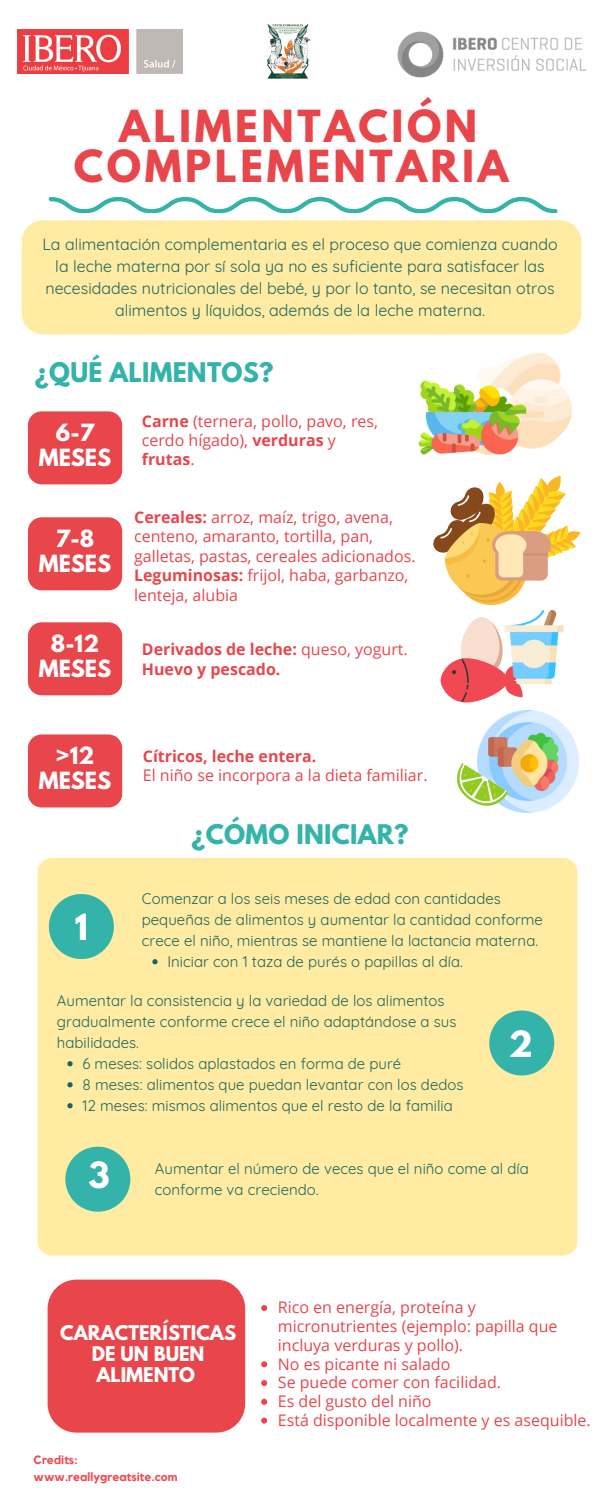
<style>
.page{position:relative;width:600px;height:1500px;background:#fff}
.page>*{position:absolute;margin:0;border:0;box-sizing:border-box;transform-origin:0 0}
.t1{font:700 39.2px/39.6px "League Spartan";letter-spacing:.09em;color:#e8464b;text-align:center}
.t2{font:700 32px "League Spartan";color:#fff}
.t3{font:700 24px "League Spartan";letter-spacing:.01em;color:#33b3a9}
.t4{font:700 21px/24.8px "League Spartan";color:#fff;text-align:center}
.t5{font:700 18px/21px "League Spartan";color:#fff;text-align:center}
.t6{font:16px/18.8px "Open Sans";color:#e8464b}
.t7{font:16px/21.8px "Quicksand";letter-spacing:.005em;color:#1d645f;text-align:center}
.t8{font:700 16px "Open Sans";color:#e8464b}
.t9{font:15px/21px "Quicksand";letter-spacing:.005em;color:#1d645f}
.t10{font:700 12px "Kollektif";letter-spacing:.005em;color:#f14953}
.s1{font-weight:700}
.s2{font-weight:400}
</style>
<div class="page">
<svg style="left:49px;top:197px;width:509px;height:16px"></svg>
<div style="left:22px;top:220px;width:559px;height:114px;background:#ffeca2;border-radius:21px"></div>
<div style="left:28px;top:411px;width:94px;height:73px;background:#e8464b;border-radius:14px"></div>
<div style="left:28px;top:517px;width:94px;height:73px;background:#e8464b;border-radius:14px"></div>
<div style="left:28px;top:622px;width:94px;height:73px;background:#e8464b;border-radius:14px"></div>
<div style="left:28px;top:734px;width:94px;height:73px;background:#e8464b;border-radius:14px"></div>
<img style="left:458px;top:587px;width:65px;height:18px">
<img style="left:477px;top:352px;width:96px;height:97px">
<img style="left:418px;top:380px;width:113px;height:75px">
<svg style="left:433px;top:475px;width:148px;height:112px"></svg>
<img style="left:477px;top:711px;width:102px;height:101px">
<svg style="left:457px;top:761px;width:54px;height:51px"></svg>
<div style="left:38px;top:858px;width:540px;height:398px;background:#ffeca2;border-radius:14px"></div>
<svg style="left:49px;top:894px;width:65px;height:65px"></svg>
<svg style="left:489px;top:1011px;width:65px;height:65px"></svg>
<svg style="left:65px;top:1147px;width:65px;height:65px"></svg>
<div style="left:48px;top:1280px;width:197px;height:153px;background:#e8464b;border-radius:29px"></div>
<svg style="left:152px;top:959px;width:6px;height:5px"></svg>
<svg style="left:441px;top:617px;width:82px;height:86px"></svg>
<img style="left:497px;top:610px;width:67px;height:74px">
<svg style="left:67px;top:1061px;width:6px;height:5px"></svg>
<svg style="left:67px;top:1082px;width:6px;height:5px"></svg>
<svg style="left:67px;top:1103px;width:6px;height:5px"></svg>
<svg style="left:261px;top:1305px;width:6px;height:6px"></svg>
<svg style="left:261px;top:1361px;width:6px;height:6px"></svg>
<svg style="left:261px;top:1380px;width:6px;height:6px"></svg>
<svg style="left:261px;top:1399px;width:6px;height:6px"></svg>
<svg style="left:261px;top:1418px;width:6px;height:6px"></svg>
<img style="left:267px;top:24px;width:43px;height:55px">
<img style="left:18px;top:29px;width:165px;height:44px">
<img style="left:397px;top:31px;width:190px;height:47px">
<p class="t1" style="left:74px;top:112px;width:436px">ALIMENTACIÓN<br>COMPLEMENTARIA</p>
<p class="t7" style="left:42px;top:233px;width:517px">La alimentación complementaria es el proceso que comienza cuando la leche materna por sí sola ya no es suficiente para satisfacer las necesidades nutricionales del bebé, y por lo tanto, se necesitan otros alimentos y líquidos, además de la leche materna.</p>
<p class="t3" style="left:35px;top:361px;width:240px">¿QUÉ ALIMENTOS?</p>
<p class="t4" style="left:39px;top:423px;width:74px">6-7<br>MESES</p>
<p class="t6" style="left:142px;top:411px;width:238px"><span class="s1">Carne</span> (ternera, pollo, pavo, res, cerdo hígado), <span class="s1">verduras</span> y <span class="s1">frutas</span>.</p>
<p class="t4" style="left:56px;top:529px;width:40px">7-8</p>
<p class="t4" style="left:39px;top:554px;width:74px">MESES</p>
<p class="t4" style="left:51px;top:634px;width:50px">8-12</p>
<p class="t4" style="left:39px;top:659px;width:74px">MESES</p>
<p class="t6" style="left:134px;top:507px;width:283px;line-height:19.5px"><span class="s1">Cereales:</span> arroz, maíz, trigo, avena, centeno, amaranto, tortilla, pan, galletas, pastas, cereales adicionados.</p>
<p class="t6" style="left:134px;top:565px;width:276px;line-height:19.5px"><span class="s1">Leguminosas:</span> frijol, haba, garbanzo, lenteja, alubia</p>
<p class="t8" style="left:142px;top:638px;width:267px">Derivados de leche: <span class="s2">queso, yogurt.</span></p>
<p class="t8" style="left:142px;top:658px;width:140px">Huevo y pescado.</p>
<p class="t4" style="left:56px;top:746px;width:40px">&gt;12</p>
<p class="t4" style="left:39px;top:771px;width:74px">MESES</p>
<p class="t2" style="left:75px;top:911px;width:15px">1</p>
<p class="t8" style="left:143px;top:745px;width:175px">Cítricos, leche entera.</p>
<p class="t6" style="left:143px;top:766px;width:286px">El niño se incorpora a la dieta familiar.</p>
<p class="t3" style="left:191px;top:823px;width:219px">¿CÓMO INICIAR?</p>
<p class="t9" style="left:142px;top:888px;width:403px">Comenzar a los seis meses de edad con cantidades pequeñas de alimentos y aumentar la cantidad conforme crece el niño, mientras se mantiene la lactancia materna.</p>
<p class="t9" style="left:167px;top:951px;width:297px">Iniciar con 1 taza de purés o papillas al día.</p>
<p class="t9" style="left:57px;top:990px;width:401px">Aumentar la consistencia y la variedad de los alimentos gradualmente conforme crece el niño adaptándose a sus habilidades.</p>
<p class="t9" style="left:82px;top:1053px;width:320px">6 meses: solidos aplastados en forma de puré</p>
<p class="t9" style="left:82px;top:1074px;width:383px">8 meses: alimentos que puedan levantar con los dedos</p>
<p class="t9" style="left:82px;top:1095px;width:372px">12 meses: mismos alimentos que el resto de la familia</p>
<p class="t2" style="left:509px;top:1028px;width:26px">2</p>
<p class="t2" style="left:89px;top:1159px;width:23px">3</p>
<p class="t9" style="left:155px;top:1158px;width:376px">Aumentar el número de veces que el niño come al día conforme va creciendo.</p>
<p class="t5" style="left:60px;top:1325px;width:177px">CARACTERÍSTICAS<br>DE UN BUEN<br>ALIMENTO</p>
<p class="t10" style="left:34px;top:1455px;width:46px">Credits:</p>
<p class="t10" style="left:34px;top:1471px;width:146px">www.reallygreatsite.com</p>
<p class="t6" style="left:278px;top:1298px;width:281px">Rico en energía, proteína y micronutrientes (ejemplo: papilla que incluya verduras y pollo).</p>
<p class="t6" style="left:278px;top:1354px;width:174px">No es picante ni salado</p>
<p class="t6" style="left:278px;top:1373px;width:225px">Se puede comer con facilidad.</p>
<p class="t6" style="left:278px;top:1391px;width:155px">Es del gusto del niño</p>
<p class="t6" style="left:278px;top:1410px;width:314px">Está disponible localmente y es asequible.</p>
</div>
